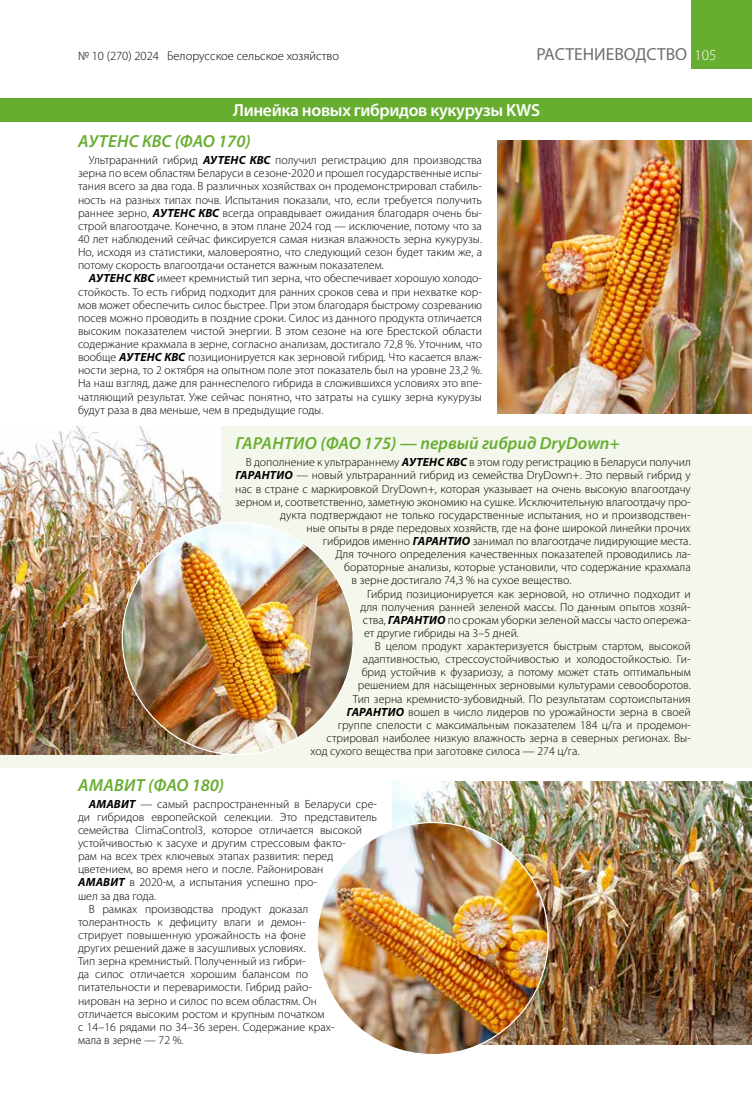
<style>
.page{position:relative;width:752px;height:1099px;background:#fff}
.page>*{position:absolute;margin:0;border:0;box-sizing:border-box;transform-origin:0 0}
.t1{font:italic 600 17.5px "Myriad Pro";color:#67ad2f}
.t2{font:600 17.5px "Myriad Pro";letter-spacing:-.02em;color:#fff}
.t3{font:17.5px "Myriad Pro";color:#706f6f}
.t4{font:italic 600 17.5px "Myriad Pro";letter-spacing:.02em;color:#67ad2f}
.t5{font:300 15px "Myriad Pro";color:#fff}
.t6{font:300 12.5px "Myriad Pro";color:#000}
.t7{font:300 11.88px/13.1px "Myriad Pro";color:#000;text-align:justify}
.s1{font-weight:300;font-size:15px;color:#000}
.s2{font-weight:700;font-style:italic}
</style>
<div class="page">
<div style="left:691px;top:0;width:60px;height:69px;background:#67ad2f"></div>
<img style="left:392px;top:781px;width:359px;height:263px">
<div style="left:0;top:99px;width:751px;height:23px;background:#67ad2f"></div>
<img style="left:497px;top:140px;width:254px;height:274px">
<div style="left:0;top:426px;width:751px;height:342px;background:#f3f7ec"></div>
<img style="left:0;top:426px;width:220px;height:329px">
<img style="left:122px;top:522px;width:231px;height:232px">
<img style="left:318px;top:822px;width:230px;height:231px">
<p class="t6" style="left:78px;top:49px;width:262px">№ 10 (270) 2024 Белорусское сельское хозяйство</p>
<h1 class="t3" style="left:536px;top:43px;width:179px">РАСТЕНИЕВОДСТВО <span class="s1">105</span></h1>
<p class="t5" style="left:694px;top:47px;width:23px">105</p>
<h1 class="t2" style="left:233px;top:101px;width:308px">Линейка новых гибридов кукурузы KWS</h1>
<h1 class="t1" style="left:78px;top:130px;width:174px">АУТЕНС КВС (ФАО 170)</h1>
<p class="t7" style="left:78px;top:154px;width:405px;text-indent:11px">Ультраранний гибрид <span class="s2">АУТЕНС КВС</span> получил регистрацию для производства зерна по всем областям Беларуси в сезоне-2020 и прошел государственные испы&shy;тания всего за два года. В различных хозяйствах он продемонстрировал стабиль&shy;ность на разных типах почв. Испытания показали, что, если требуется получить раннее зерно, <span class="s2">АУТЕНС КВС</span> всегда оправдывает ожидания благодаря очень бы&shy;строй влагоотдаче. Конечно, в этом плане 2024 год — исключение, потому что за 40 лет наблюдений сейчас фиксируется самая низкая влажность зерна кукурузы.<br>Но, исходя из статистики, маловероятно, что следующий сезон будет таким же, а потому скорость влагоотдачи останется важным показателем.</p>
<p class="t7" style="left:78px;top:272px;width:405px;text-indent:11px"><span class="s2">АУТЕНС КВС</span> имеет кремнистый тип зерна, что обеспечивает хорошую холодо&shy;стойкость. То есть гибрид подходит для ранних сроков сева и при нехватке кор&shy;мов может обеспечить силос быстрее. При этом благодаря быстрому созреванию посев можно проводить в поздние сроки. Силос из данного продукта отличается высоким показателем чистой энергии. В этом сезоне на юге Брестской области содержание крахмала в зерне, согласно анализам, достигало 72,8 %. Уточним, что вообще <span class="s2">АУТЕНС КВС</span> позиционируется как зерновой гибрид. Что касается влаж&shy;ности зерна, то 2 октября на опытном поле этот показатель был на уровне 23,2 %.<br>На наш взгляд, даже для раннеспелого гибрида в сложившихся условиях это впе&shy;чатляющий результат. Уже сейчас понятно, что затраты на сушку зерна кукурузы будут раза в два меньше, чем в предыдущие годы.</p>
<h1 class="t1" style="left:235px;top:432px;width:386px">ГАРАНТИО (ФАО 175) — первый гибрид DryDown+</h1>
<p class="t7" style="left:246px;top:456px;width:446px">В дополнение к ультрараннему <span class="s2">АУТЕНС КВС</span> в этом году регистрацию в Беларуси получил</p>
<p class="t7" style="left:235px;top:469px;width:456px"><span class="s2">ГАРАНТИО</span> — новый ультраранний гибрид из семейства DryDown+. Это первый гибрид у</p>
<p class="t7" style="left:235px;top:482px;width:457px">нас в стране с маркировкой DryDown+, которая указывает на очень высокую влагоотдачу</p>
<p class="t7" style="left:235px;top:495px;width:457px">зерном и, соответственно, заметную экономию на сушке. Исключительную влагоотдачу про-</p>
<p class="t7" style="left:280px;top:508px;width:412px">дукта подтверждают не только государственные испытания, но и производствен-</p>
<p class="t7" style="left:306px;top:521px;width:385px">ные опыты в ряде передовых хозяйств, где на фоне широкой линейки прочих</p>
<p class="t7" style="left:323px;top:535px;width:369px">гибридов именно <span class="s2">ГАРАНТИО</span> занимал по влагоотдаче лидирующие места.</p>
<p class="t7" style="left:335px;top:548px;width:357px">Для точного определения качественных показателей проводились ла-</p>
<p class="t7" style="left:344px;top:561px;width:348px">бораторные анализы, которые установили, что содержание крахмала</p>
<p class="t7" style="left:351px;top:574px;width:221px">в зерне достигало 74,3 % на сухое вещество.</p>
<p class="t7" style="left:367px;top:587px;width:325px">Гибрид позиционируется как зерновой, но отлично подходит и</p>
<p class="t7" style="left:360px;top:600px;width:332px">для получения ранней зеленой массы. По данным опытов хозяй-</p>
<p class="t7" style="left:363px;top:613px;width:329px">ства, <span class="s2">ГАРАНТИО</span> по срокам уборки зеленой массы часто опережа-</p>
<p class="t7" style="left:364px;top:626px;width:156px">ет другие гибриды на 3–5 дней.</p>
<p class="t7" style="left:374px;top:639px;width:317px">В целом продукт характеризуется быстрым стартом, высокой</p>
<p class="t7" style="left:363px;top:653px;width:329px">адаптивностью, стрессоустойчивостью и холодостойкостью. Ги-</p>
<p class="t7" style="left:361px;top:666px;width:330px">брид устойчив к фузариозу, а потому может стать оптимальным</p>
<p class="t7" style="left:358px;top:679px;width:334px">решением для насыщенных зерновыми культурами севооборотов.</p>
<p class="t7" style="left:353px;top:692px;width:339px">Тип зерна кремнисто-зубовидный. По результатам сортоиспытания</p>
<p class="t7" style="left:346px;top:705px;width:345px"><span class="s2">ГАРАНТИО</span> вошел в число лидеров по урожайности зерна в своей</p>
<p class="t7" style="left:338px;top:718px;width:354px">группе спелости с максимальным показателем 184 ц/га и продемон-</p>
<p class="t7" style="left:326px;top:731px;width:365px">стрировал наиболее низкую влажность зерна в северных регионах. Вы-</p>
<p class="t7" style="left:310px;top:744px;width:270px">ход сухого вещества при заготовке силоса — 274 ц/га.</p>
<h1 class="t4" style="left:78px;top:774px;width:147px">АМАВИТ (ФАО 180)</h1>
<p class="t7" style="left:89px;top:797px;width:290px"><span class="s2">АМАВИТ</span> — самый распространенный в Беларуси сре-</p>
<p class="t7" style="left:78px;top:810px;width:300px">ди гибридов европейской селекции. Это представитель</p>
<p class="t7" style="left:78px;top:823px;width:285px">семейства ClimaControl3, которое отличается высокой</p>
<p class="t7" style="left:78px;top:836px;width:269px">устойчивостью к засухе и другим стрессовым факто-</p>
<p class="t7" style="left:78px;top:850px;width:256px">рам на всех трех ключевых этапах развития: перед</p>
<p class="t7" style="left:78px;top:863px;width:247px">цветением, во время него и после. Районирован</p>
<p class="t7" style="left:78px;top:876px;width:240px"><span class="s2">АМАВИТ</span> в 2020-м, а испытания успешно про-</p>
<p class="t7" style="left:78px;top:889px;width:80px">шел за два года.</p>
<p class="t7" style="left:89px;top:902px;width:221px">В рамках производства продукт доказал</p>
<p class="t7" style="left:78px;top:915px;width:229px">толерантность к дефициту влаги и демон-</p>
<p class="t7" style="left:78px;top:928px;width:229px">стрирует повышенную урожайность на фоне</p>
<p class="t7" style="left:78px;top:941px;width:229px">других решений даже в засушливых условиях.</p>
<p class="t7" style="left:78px;top:954px;width:229px">Тип зерна кремнистый. Полученный из гибри-</p>
<p class="t7" style="left:78px;top:968px;width:232px">да силос отличается хорошим балансом по</p>
<p class="t7" style="left:78px;top:981px;width:235px">питательности и переваримости. Гибрид райо-</p>
<p class="t7" style="left:78px;top:994px;width:240px">нирован на зерно и силос по всем областям. Он</p>
<p class="t7" style="left:78px;top:1007px;width:248px">отличается высоким ростом и крупным початком</p>
<p class="t7" style="left:78px;top:1020px;width:258px">с 14–16 рядами по 34–36 зерен. Содержание крах-</p>
<p class="t7" style="left:78px;top:1033px;width:107px">мала в зерне — 72 %.</p>
</div>
